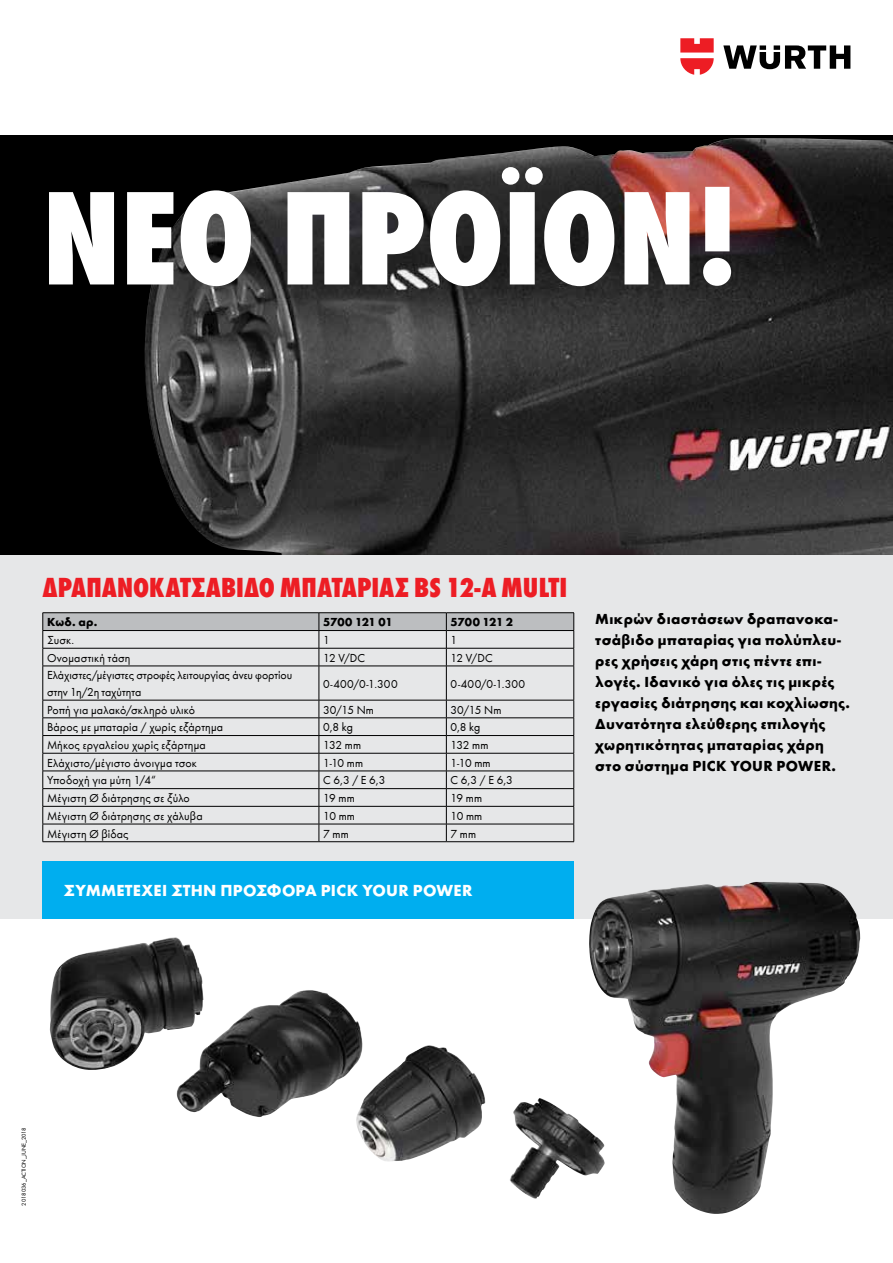
<style>
.page{position:relative;width:893px;height:1263px;background:#fff}
.page>*{position:absolute;margin:0;border:0;box-sizing:border-box;transform-origin:0 0}
.t1{font:800 condensed 138.6px "Wuerth";letter-spacing:-.005em;color:#fff}
.t2{font:800 condensed 28.5px "Wuerth";color:#ed1d24}
.t3{font:700 16.5px "Wuerth";letter-spacing:.015em;color:#fff}
.t4{font:700 15px/21px "Wuerth";letter-spacing:.025em;color:#000}
.t5{font:12px/16.5px "Wuerth";letter-spacing:.01em;color:#000}
.t6{font:700 12px "Wuerth";letter-spacing:-.01em;color:#000}
.t7{font:6px "Wuerth";color:#000}
</style>
<div class="page">
<div style="left:0;top:517px;width:893px;height:401px;background:#e6e7e8"></div>
<div style="left:0;top:135px;width:893px;height:420px;background:#000"></div>
<img style="left:144px;top:138px;width:749px;height:417px">
<svg style="left:723px;top:45px;width:127px;height:24px"></svg>
<svg style="left:680px;top:38px;width:34px;height:37px"></svg>
<img style="left:589px;top:882px;width:271px;height:332px">
<img style="left:50px;top:937px;width:153px;height:133px">
<img style="left:176px;top:990px;width:187px;height:127px">
<img style="left:356px;top:1045px;width:129px;height:117px">
<img style="left:510px;top:1098px;width:95px;height:101px">
<div style="left:43px;top:861px;width:531px;height:57px;background:#00aeef"></div>
<hr style="left:43px;top:612px;width:276px;height:1px;background:#000">
<hr style="left:319px;top:612px;width:127px;height:1px;background:#000">
<hr style="left:446px;top:612px;width:128px;height:1px;background:#000">
<svg style="left:43px;top:613px;width:531px;height:53px"></svg>
<hr style="left:43px;top:666px;width:276px;height:1px;background:#000">
<hr style="left:43px;top:666px;width:1px;height:34px;background:#000">
<hr style="left:319px;top:666px;width:127px;height:1px;background:#000">
<hr style="left:319px;top:666px;width:1px;height:34px;background:#000">
<hr style="left:446px;top:666px;width:128px;height:1px;background:#000">
<hr style="left:446px;top:666px;width:1px;height:34px;background:#000">
<hr style="left:573px;top:666px;width:1px;height:34px;background:#000">
<hr style="left:43px;top:700px;width:276px;height:1px;background:#000">
<hr style="left:319px;top:700px;width:127px;height:1px;background:#000">
<hr style="left:446px;top:700px;width:128px;height:1px;background:#000">
<hr style="left:43px;top:717px;width:276px;height:1px;background:#000">
<hr style="left:319px;top:717px;width:127px;height:1px;background:#000">
<hr style="left:446px;top:717px;width:128px;height:1px;background:#000">
<hr style="left:43px;top:735px;width:276px;height:1px;background:#000">
<hr style="left:319px;top:735px;width:127px;height:1px;background:#000">
<hr style="left:446px;top:735px;width:128px;height:1px;background:#000">
<hr style="left:43px;top:753px;width:276px;height:1px;background:#000">
<hr style="left:319px;top:753px;width:127px;height:1px;background:#000">
<hr style="left:446px;top:753px;width:128px;height:1px;background:#000">
<hr style="left:43px;top:771px;width:276px;height:1px;background:#000">
<hr style="left:319px;top:771px;width:127px;height:1px;background:#000">
<hr style="left:446px;top:771px;width:128px;height:1px;background:#000">
<hr style="left:43px;top:788px;width:276px;height:1px;background:#000">
<hr style="left:319px;top:788px;width:127px;height:1px;background:#000">
<hr style="left:446px;top:788px;width:128px;height:1px;background:#000">
<hr style="left:43px;top:806px;width:276px;height:1px;background:#000">
<hr style="left:319px;top:806px;width:127px;height:1px;background:#000">
<hr style="left:446px;top:806px;width:128px;height:1px;background:#000">
<hr style="left:43px;top:824px;width:276px;height:1px;background:#000">
<svg style="left:43px;top:700px;width:1px;height:141px"></svg>
<hr style="left:319px;top:824px;width:127px;height:1px;background:#000">
<svg style="left:319px;top:700px;width:1px;height:141px"></svg>
<hr style="left:446px;top:824px;width:128px;height:1px;background:#000">
<svg style="left:446px;top:700px;width:1px;height:141px"></svg>
<svg style="left:573px;top:700px;width:1px;height:141px"></svg>
<hr style="left:43px;top:841px;width:276px;height:1px;background:#000">
<hr style="left:319px;top:841px;width:127px;height:1px;background:#000">
<hr style="left:446px;top:841px;width:128px;height:1px;background:#000">
<h1 class="t1" style="left:43px;top:141px;width:698px">ΝΕΟ ΠΡΟΪΟΝ!</h1>
<h2 class="t2" style="left:43px;top:567px;width:526px">ΔΡΑΠΑΝΟΚΑΤΣΑΒΙΔΟ ΜΠΑΤΑΡΙΑΣ BS 12-A MULTI</h2>
<p class="t6" style="left:47px;top:613px;width:52px">Κωδ. αρ.</p>
<p class="t6" style="left:323px;top:613px;width:71px">5700 121 01</p>
<p class="t6" style="left:451px;top:613px;width:64px">5700 121 2</p>
<p class="t5" style="left:47px;top:631px;width:29px">Συσκ.</p>
<p class="t5" style="left:323px;top:631px;width:8px">1</p>
<p class="t5" style="left:451px;top:631px;width:8px">1</p>
<p class="t5" style="left:47px;top:649px;width:85px">Ονομαστική τάση</p>
<p class="t5" style="left:323px;top:649px;width:44px">12 V/DC</p>
<p class="t5" style="left:451px;top:649px;width:44px">12 V/DC</p>
<p class="t5" style="left:47px;top:666px;width:247px">Ελάχιστες/μέγιστες στροφές λειτουργίας άνευ φορτίου στην 1η/2η ταχύτητα</p>
<p class="t5" style="left:323px;top:675px;width:76px">0-400/0-1.300</p>
<p class="t5" style="left:451px;top:675px;width:76px">0-400/0-1.300</p>
<p class="t5" style="left:47px;top:701px;width:150px">Ροπή για μαλακό/σκληρό υλικό</p>
<p class="t5" style="left:323px;top:701px;width:52px">30/15 Nm</p>
<p class="t5" style="left:451px;top:701px;width:52px">30/15 Nm</p>
<p class="t5" style="left:47px;top:718px;width:178px">Βάρος με μπαταρία / χωρίς εξάρτημα</p>
<p class="t5" style="left:323px;top:718px;width:31px">0,8 kg</p>
<p class="t5" style="left:451px;top:718px;width:31px">0,8 kg</p>
<p class="t5" style="left:47px;top:736px;width:160px">Μήκος εργαλείου χωρίς εξάρτημα</p>
<p class="t5" style="left:323px;top:736px;width:39px">132 mm</p>
<p class="t5" style="left:451px;top:736px;width:39px">132 mm</p>
<p class="t5" style="left:47px;top:754px;width:151px">Ελάχιστο/μέγιστο άνοιγμα τσοκ</p>
<p class="t5" style="left:323px;top:754px;width:42px">1-10 mm</p>
<p class="t5" style="left:451px;top:754px;width:42px">1-10 mm</p>
<p class="t5" style="left:47px;top:771px;width:110px">Υποδοχή για μύτη 1/4“</p>
<p class="t5" style="left:323px;top:771px;width:64px">C 6,3 / E 6,3</p>
<p class="t5" style="left:451px;top:771px;width:64px">C 6,3 / E 6,3</p>
<p class="t5" style="left:47px;top:789px;width:144px">Μέγιστη Ø διάτρησης σε ξύλο</p>
<p class="t5" style="left:323px;top:789px;width:33px">19 mm</p>
<p class="t5" style="left:451px;top:789px;width:33px">19 mm</p>
<p class="t5" style="left:47px;top:807px;width:157px">Μέγιστη Ø διάτρησης σε χάλυβα</p>
<p class="t5" style="left:323px;top:807px;width:33px">10 mm</p>
<p class="t5" style="left:451px;top:807px;width:33px">10 mm</p>
<p class="t5" style="left:47px;top:825px;width:83px">Μέγιστη Ø βίδας</p>
<p class="t5" style="left:323px;top:825px;width:27px">7 mm</p>
<p class="t5" style="left:451px;top:825px;width:27px">7 mm</p>
<h3 class="t3" style="left:64px;top:878px;width:410px">ΣΥΜΜΕΤΕΧΕΙ ΣΤΗΝ ΠΡΟΣΦΟΡΑ PICK YOUR POWER</h3>
<p class="t4" style="left:595px;top:607px;width:256px">Μικρών διαστάσεων δραπανοκα&shy;τσάβιδο μπαταρίας για πολύπλευ&shy;ρες χρήσεις χάρη στις πέντε επι&shy;λογές. Ιδανικό για όλες τις μικρές εργασίες διάτρησης και κοχλίωσης.<br>Δυνατότητα ελεύθερης επιλογής χωρητικότητας μπαταρίας χάρη στο σύστημα PICK YOUR POWER.</p>
<p class="t7" style="left:20px;top:1205px;width:79px;rotate:-90deg">2018036_ACTION_JUNE_2018</p>
</div>
